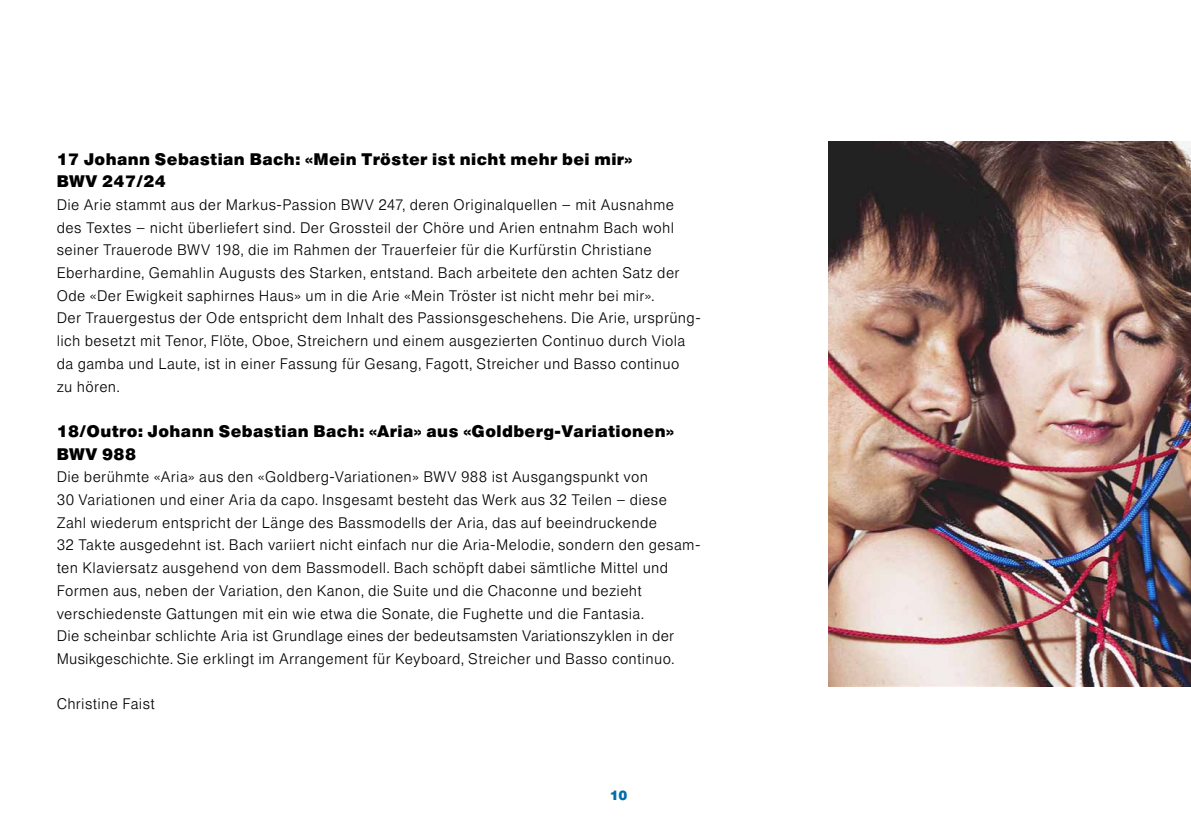
<style>
.page{position:relative;width:1191px;height:840px;background:#fff}
.page>*{position:absolute;margin:0;border:0;box-sizing:border-box;transform-origin:0 0}
.t1{font:300 16px/22.6px "Europa Grotesk SB";letter-spacing:.025em;color:#000}
.t2{font:700 16px/22.6px "Europa Gro SBOP";letter-spacing:.025em;color:#000}
.t3{font:700 13px "Europa Gro SBOP";color:#006cab}
</style>
<div class="page">
<img style="left:828px;top:142px;width:363px;height:544px">
<p class="t2" style="left:57px;top:147px;width:577px">17 Johann Sebastian Bach: «Mein Tröster ist nicht mehr bei mir»<br>BWV 247/24</p>
<p class="t1" style="left:57px;top:193px;width:645px">Die Arie stammt aus der Markus-Passion BWV 247, deren Originalquellen – mit Ausnahme des Textes – nicht überliefert sind. Der Grossteil der Chöre und Arien entnahm Bach wohl seiner Trauerode BWV 198, die im Rahmen der Trauerfeier für die Kurfürstin Christiane Eberhardine, Gemahlin Augusts des Starken, entstand. Bach arbeitete den achten Satz der Ode «Der Ewigkeit saphirnes Haus» um in die Arie «Mein Tröster ist nicht mehr bei mir».<br>Der Trauergestus der Ode entspricht dem Inhalt des Passionsgeschehens. Die Arie, ursprüng&shy;lich besetzt mit Tenor, Flöte, Oboe, Streichern und einem ausgezierten Continuo durch Viola da gamba und Laute, ist in einer Fassung für Gesang, Fagott, Streicher und Basso continuo<br>zu hören.</p>
<p class="t2" style="left:57px;top:419px;width:619px">18/Outro: Johann Sebastian Bach: «Aria» aus «Goldberg-Variationen»<br>BWV 988</p>
<p class="t1" style="left:57px;top:465px;width:645px">Die berühmte «Aria» aus den «Goldberg-Variationen» BWV 988 ist Ausgangspunkt von<br>30 Variationen und einer Aria da capo. Insgesamt besteht das Werk aus 32 Teilen – diese<br>Zahl wiederum entspricht der Länge des Bassmodells der Aria, das auf beeindruckende<br>32 Takte ausgedehnt ist. Bach variiert nicht einfach nur die Aria-Melodie, sondern den gesam&shy;ten Klaviersatz ausgehend von dem Bassmodell. Bach schöpft dabei sämtliche Mittel und Formen aus, neben der Variation, den Kanon, die Suite und die Chaconne und bezieht verschiedenste Gattungen mit ein wie etwa die Sonate, die Fughette und die Fantasia.<br>Die scheinbar schlichte Aria ist Grundlage eines der bedeutsamsten Variationszyklen in der Musikgeschichte. Sie erklingt im Arrangement für Keyboard, Streicher und Basso continuo.</p>
<p class="t1" style="left:57px;top:692px;width:100px">Christine Faist</p>
<p class="t3" style="left:609px;top:787px;width:19px">10</p>
</div>
